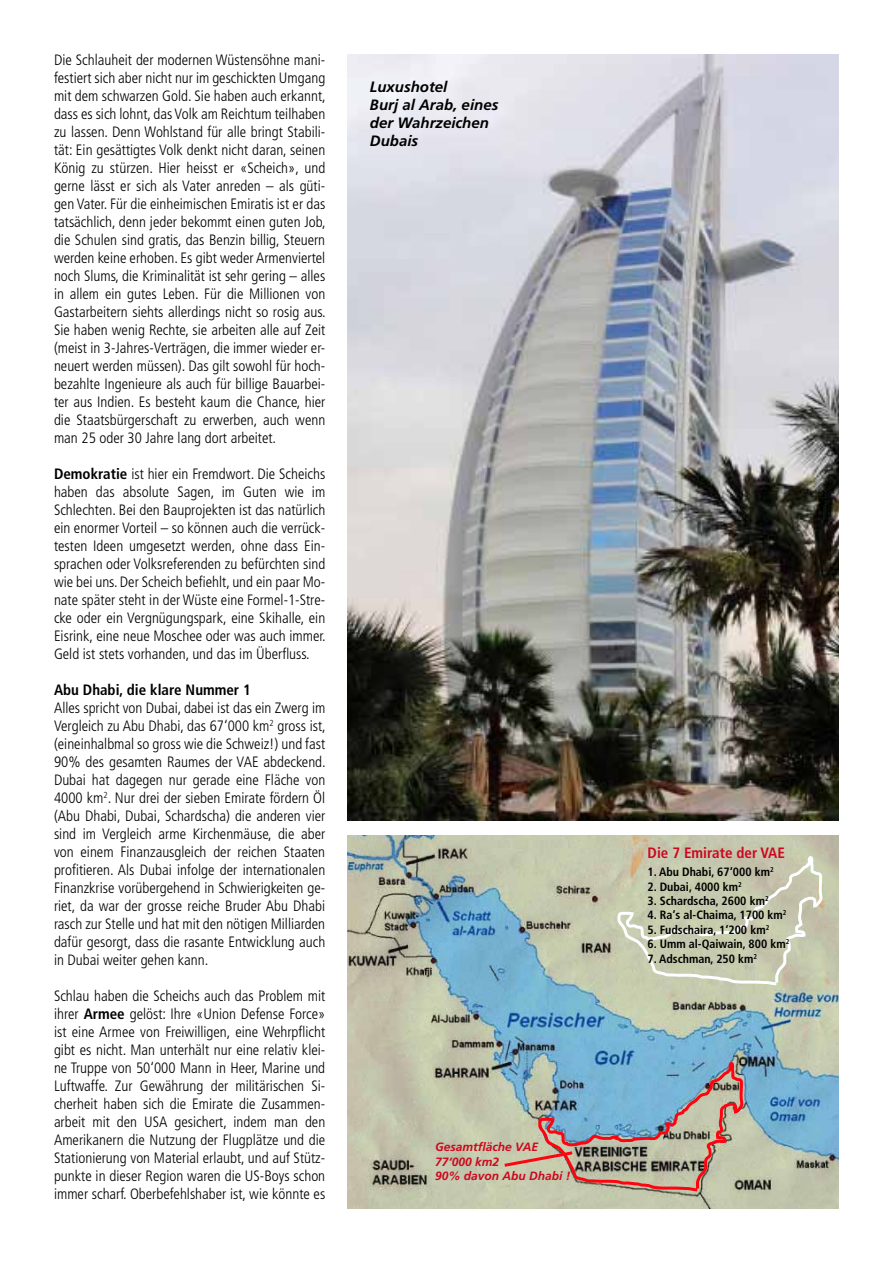
<style>
.page{position:relative;width:893px;height:1263px;background:#fff}
.page>*{position:absolute;margin:0;border:0;box-sizing:border-box;transform-origin:0 0}
.t1{font:300 condensed 15px/18px "Frutiger";color:#000;text-align:justify}
.t2{font:italic 700 15px/18px "Frutiger";color:#000}
.t3{font:700 condensed 15px "Frutiger";color:#000}
.t4{font:700 condensed 15px "Frutiger";color:#cd071e}
.t5{font:700 condensed 12px "Frutiger";color:#000}
.t6{font:italic 700 12px/14.4px "Frutiger";color:#cd071e}
.s1{font-weight:700}
</style>
<div class="page">
<img style="left:348px;top:835px;width:491px;height:374px">
<img style="left:348px;top:54px;width:491px;height:767px">
<svg style="left:615px;top:854px;width:211px;height:133px;background:#c9cbb2"></svg>
<img style="left:501px;top:1060px;width:246px;height:133px">
<p class="t1" style="left:54px;top:51px;width:273px">Die Schlauheit der modernen Wüstensöhne mani&shy;festiert sich aber nicht nur im geschickten Umgang mit dem schwarzen Gold. Sie haben auch erkannt, dass es sich lohnt, das Volk am Reichtum teilhaben zu lassen. Denn Wohlstand für alle bringt Stabili&shy;tät: Ein gesättigtes Volk denkt nicht daran, seinen König zu stürzen. Hier heisst er «Scheich», und gerne lässt er sich als Vater anreden – als güti&shy;gen Vater. Für die einheimischen Emiratis ist er das tatsächlich, denn jeder bekommt einen guten Job, die Schulen sind gratis, das Benzin billig, Steuern werden keine erhoben. Es gibt weder Armenviertel noch Slums, die Kriminalität ist sehr gering – alles in allem ein gutes Leben. Für die Millionen von Gastarbeitern siehts allerdings nicht so rosig aus.<br>Sie haben wenig Rechte, sie arbeiten alle auf Zeit (meist in 3-Jahres-Verträgen, die immer wieder er&shy;neuert werden müssen). Das gilt sowohl für hoch&shy;bezahlte Ingenieure als auch für billige Bauarbei&shy;ter aus Indien. Es besteht kaum die Chance, hier die Staatsbürgerschaft zu erwerben, auch wenn man 25 oder 30 Jahre lang dort arbeitet.</p>
<p class="t1" style="left:54px;top:465px;width:273px"><span class="s1">Demokratie</span> ist hier ein Fremdwort. Die Scheichs haben das absolute Sagen, im Guten wie im Schlechten. Bei den Bauprojekten ist das natürlich ein enormer Vorteil – so können auch die verrück&shy;testen Ideen umgesetzt werden, ohne dass Ein&shy;sprachen oder Volksreferenden zu befürchten sind wie bei uns. Der Scheich befiehlt, und ein paar Mo&shy;nate später steht in der Wüste eine Formel-1-Stre&shy;cke oder ein Vergnügungspark, eine Skihalle, ein Eisrink, eine neue Moschee oder was auch immer.<br>Geld ist stets vorhanden, und das im Überfluss.</p>
<p class="t3" style="left:54px;top:681px;width:198px">Abu Dhabi, die klare Nummer 1</p>
<p class="t1" style="left:54px;top:699px;width:273px">Alles spricht von Dubai, dabei ist das ein Zwerg im Vergleich zu Abu Dhabi, das 67‘000 km<sup>2</sup> gross ist, (eineinhalbmal so gross wie die Schweiz!) und fast 90% des gesamten Raumes der VAE abdeckend.<br>Dubai hat dagegen nur gerade eine Fläche von 4000 km<sup>2</sup>. Nur drei der sieben Emirate fördern Öl (Abu Dhabi, Dubai, Schardscha) die anderen vier sind im Vergleich arme Kirchenmäuse, die aber von einem Finanzausgleich der reichen Staaten profitieren. Als Dubai infolge der internationalen Finanzkrise vorübergehend in Schwierigkeiten ge&shy;riet, da war der grosse reiche Bruder Abu Dhabi rasch zur Stelle und hat mit den nötigen Milliarden dafür gesorgt, dass die rasante Entwicklung auch in Dubai weiter gehen kann.</p>
<p class="t1" style="left:54px;top:987px;width:273px">Schlau haben die Scheichs auch das Problem mit ihrer <span class="s1">Armee</span> gelöst: Ihre «Union Defense Force» ist eine Armee von Freiwilligen, eine Wehrpflicht gibt es nicht. Man unterhält nur eine relativ klei&shy;ne Truppe von 50‘000 Mann in Heer, Marine und Luftwaffe. Zur Gewährung der militärischen Si&shy;cherheit haben sich die Emirate die Zusammen&shy;arbeit mit den USA gesichert, indem man den Amerikanern die Nutzung der Flugplätze und die Stationierung von Material erlaubt, und auf Stütz&shy;punkte in dieser Region waren die US-Boys schon immer scharf. Oberbefehlshaber ist, wie könnte es</p>
<p class="t2" style="left:370px;top:78px;width:130px">Luxushotel<br>Burj al Arab, eines der Wahrzeichen<br>Dubais</p>
<p class="t6" style="left:435px;top:1140px;width:137px">Gesamtfläche VAE<br>77‘000 km2<br>90% davon Abu Dhabi !</p>
<p class="t4" style="left:648px;top:843px;width:139px">Die 7 Emirate der VAE</p>
<p class="t5" style="left:648px;top:865px;width:128px">1. Abu Dhabi, 67‘000 km<sup>2</sup></p>
<p class="t5" style="left:648px;top:879px;width:96px">2. Dubai, 4000 km<sup>2</sup></p>
<p class="t5" style="left:648px;top:894px;width:123px">3. Schardscha, 2600 km<sup>2</sup></p>
<p class="t5" style="left:648px;top:908px;width:140px">4. Ra‘s al-Chaima, 1700 km<sup>2</sup></p>
<p class="t5" style="left:648px;top:922px;width:123px">5. Fudschaira, 1‘200 km<sup>2</sup></p>
<p class="t5" style="left:648px;top:937px;width:143px">6. Umm al-Qaiwain, 800 km<sup>2</sup></p>
<p class="t5" style="left:648px;top:951px;width:111px">7. Adschman, 250 km<sup>2</sup></p>
</div>
